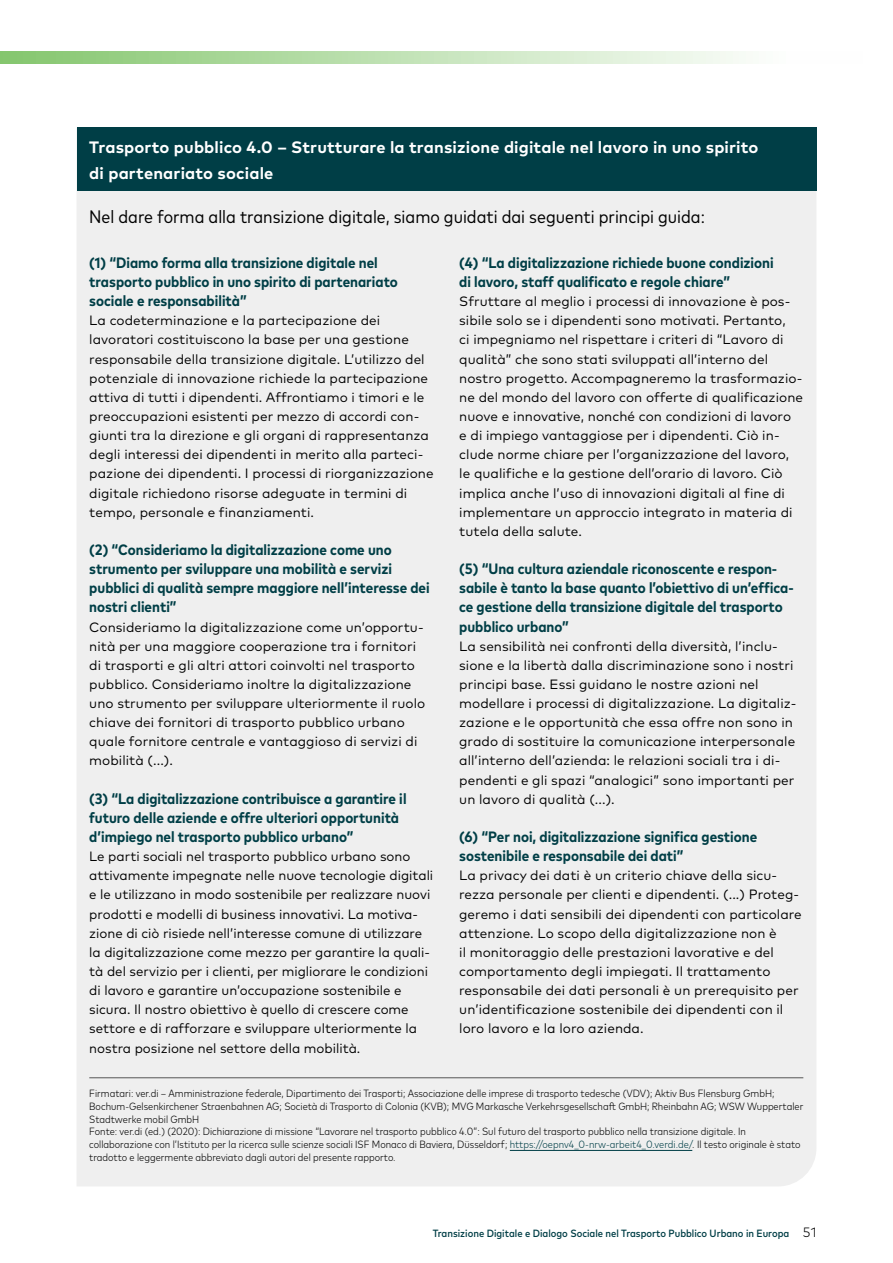
<style>
.page{position:relative;width:893px;height:1263px;background:#fff}
.page>*{position:absolute;margin:0;border:0;box-sizing:border-box;transform-origin:0 0}
.Intro_IT{font:condensed 18px "Mark Pro";color:#000}
.Subhead_Infobox_IT{font:700 16.5px/25.5px "Mark Pro";letter-spacing:.01em;color:#fff}
.Subhead_02_IT{font:700 condensed 15px/19.2px "Mark Pro";color:#003e46}
.Copy_IT{font:13.5px/19.2px "Mark Pro";letter-spacing:.005em;color:#000}
.Quelle_IT{font:300 condensed 10.5px/12.8px "Mark Pro";color:#000}
.t1{font:500 condensed 10.5px "Mark Pro";color:#003e46}
.s1{color:#003e46}
.s2{font-weight:300;font-stretch:normal;font-size:13.5px;color:#000}
</style>
<div class="page">
<svg style="left:0;top:51px;width:739px;height:13px;background:#bce0b0"></svg>
<div style="left:77px;top:191px;width:739px;height:995px;background:#efefef"></div>
<div style="left:77px;top:128px;width:739px;height:63px;background:#003e46"></div>
<hr style="left:89px;top:1077px;width:714px;height:1px;background:#555">
<hr style="left:510px;top:1150px;width:182px;height:1px;background:#003e46">
<p class="Subhead_Infobox_IT" style="left:89px;top:133px;width:671px">Trasporto pubblico 4.0 – Strutturare la transizione digitale nel lavoro in uno spirito di partenariato sociale</p>
<p class="Intro_IT" style="left:89px;top:204px;width:617px">Nel dare forma alla transizione digitale, siamo guidati dai seguenti principi guida:</p>
<p class="Subhead_02_IT" style="left:89px;top:252px;width:310px">(1) “Diamo forma alla transizione digitale nel trasporto pubblico in uno spirito di partenariato sociale e responsabilità”</p>
<p class="Copy_IT" style="left:89px;top:310px;width:346px">La codeterminazione e la partecipazione dei lavoratori costituiscono la base per una gestione responsabile della transizione digitale. L’utilizzo del potenziale di innovazione richiede la partecipazione attiva di tutti i dipendenti. Affrontiamo i timori e le preoccupazioni esistenti per mezzo di accordi con&shy;giunti tra la direzione e gli organi di rappresentanza degli interessi dei dipendenti in merito alla parteci&shy;pazione dei dipendenti. I processi di riorganizzazione digitale richiedono risorse adeguate in termini di tempo, personale e finanziamenti.</p>
<p class="Subhead_02_IT" style="left:89px;top:539px;width:342px">(2) “Consideriamo la digitalizzazione come uno strumento per sviluppare una mobilità e servizi pubblici di qualità sempre maggiore nell’interesse dei nostri clienti”</p>
<p class="Copy_IT" style="left:89px;top:616px;width:338px">Consideriamo la digitalizzazione come un’opportu&shy;nità per una maggiore cooperazione tra i fornitori di trasporti e gli altri attori coinvolti nel trasporto pubblico. Consideriamo inoltre la digitalizzazione uno strumento per sviluppare ulteriormente il ruolo chiave dei fornitori di trasporto pubblico urbano quale fornitore centrale e vantaggioso di servizi di mobilità (...).</p>
<p class="Subhead_02_IT" style="left:89px;top:787px;width:319px">(3) “La digitalizzazione contribuisce a garantire il futuro delle aziende e offre ulteriori opportunità d’impiego nel trasporto pubblico urbano”</p>
<p class="Copy_IT" style="left:89px;top:846px;width:345px">Le parti sociali nel trasporto pubblico urbano sono attivamente impegnate nelle nuove tecnologie digitali e le utilizzano in modo sostenibile per realizzare nuovi prodotti e modelli di business innovativi. La motiva&shy;zione di ciò risiede nell’interesse comune di utilizzare la digitalizzazione come mezzo per garantire la quali&shy;tà del servizio per i clienti, per migliorare le condizioni di lavoro e garantire un’occupazione sostenibile e sicura. Il nostro obiettivo è quello di crescere come settore e di rafforzare e sviluppare ulteriormente la nostra posizione nel settore della mobilità.</p>
<p class="Subhead_02_IT" style="left:459px;top:252px;width:316px">(4) “La digitalizzazione richiede buone condizioni di lavoro, staff qualificato e regole chiare”</p>
<p class="Copy_IT" style="left:459px;top:291px;width:345px">Sfruttare al meglio i processi di innovazione è pos&shy;sibile solo se i dipendenti sono motivati. Pertanto,<br>ci impegniamo nel rispettare i criteri di “Lavoro di qualità” che sono stati sviluppati all’interno del nostro progetto. Accompagneremo la trasformazio&shy;ne del mondo del lavoro con offerte di qualificazione nuove e innovative, nonché con condizioni di lavoro<br>e di impiego vantaggiose per i dipendenti. Ciò in&shy;clude norme chiare per l’organizzazione del lavoro, le qualifiche e la gestione dell’orario di lavoro. Ciò implica anche l’uso di innovazioni digitali al fine di implementare un approccio integrato in materia di tutela della salute.</p>
<p class="Subhead_02_IT" style="left:459px;top:558px;width:336px">(5) “Una cultura aziendale riconoscente e respon&shy;sabile è tanto la base quanto l’obiettivo di un’effica&shy;ce gestione della transizione digitale del trasporto pubblico urbano”</p>
<p class="Copy_IT" style="left:459px;top:635px;width:339px">La sensibilità nei confronti della diversità, l’inclu&shy;sione e la libertà dalla discriminazione sono i nostri principi base. Essi guidano le nostre azioni nel modellare i processi di digitalizzazione. La digitaliz&shy;zazione e le opportunità che essa offre non sono in grado di sostituire la comunicazione interpersonale all’interno dell’azienda: le relazioni sociali tra i di&shy;pendenti e gli spazi “analogici” sono importanti per un lavoro di qualità (...).</p>
<p class="Subhead_02_IT" style="left:459px;top:826px;width:300px">(6) “Per noi, digitalizzazione significa gestione sostenibile e responsabile dei dati”</p>
<p class="Copy_IT" style="left:459px;top:865px;width:344px">La privacy dei dati è un criterio chiave della sicu&shy;rezza personale per clienti e dipendenti. (...) Proteg&shy;geremo i dati sensibili dei dipendenti con particolare attenzione. Lo scopo della digitalizzazione non è<br>il monitoraggio delle prestazioni lavorative e del comportamento degli impiegati. Il trattamento responsabile dei dati personali è un prerequisito per un’identificazione sostenibile dei dipendenti con il loro lavoro e la loro azienda.</p>
<p class="Quelle_IT" style="left:89px;top:1086px;width:716px">Firmatari: ver.di – Amministrazione federale, Dipartimento dei Trasporti; Associazione delle imprese di trasporto tedesche (VDV); Aktiv Bus Flensburg GmbH; Bochum-Gelsenkirchener Straenbahnen AG; Società di Trasporto di Colonia (KVB); MVG Markasche Verkehrsgesellschaft GmbH; Rheinbahn AG; WSW Wuppertaler Stadtwerke mobil GmbH<br>Fonte: ver.di (ed.) (2020): Dichiarazione di missione “Lavorare nel trasporto pubblico 4.0”: Sul futuro del trasporto pubblico nella transizione digitale. In collaborazione con l’Istituto per la ricerca sulle scienze sociali ISF Monaco di Baviera, Düsseldorf; <span class="s1">https://oepnv4_0-nrw-arbeit4_0.verdi.de/</span>. Il testo originale è stato tradotto e leggermente abbreviato dagli autori del presente rapporto.</p>
<p class="t1" style="left:433px;top:1226px;width:385px">Transizione Digitale e Dialogo Sociale nel Trasporto Pubblico Urbano in Europa <span class="s2">51</span></p>
</div>
